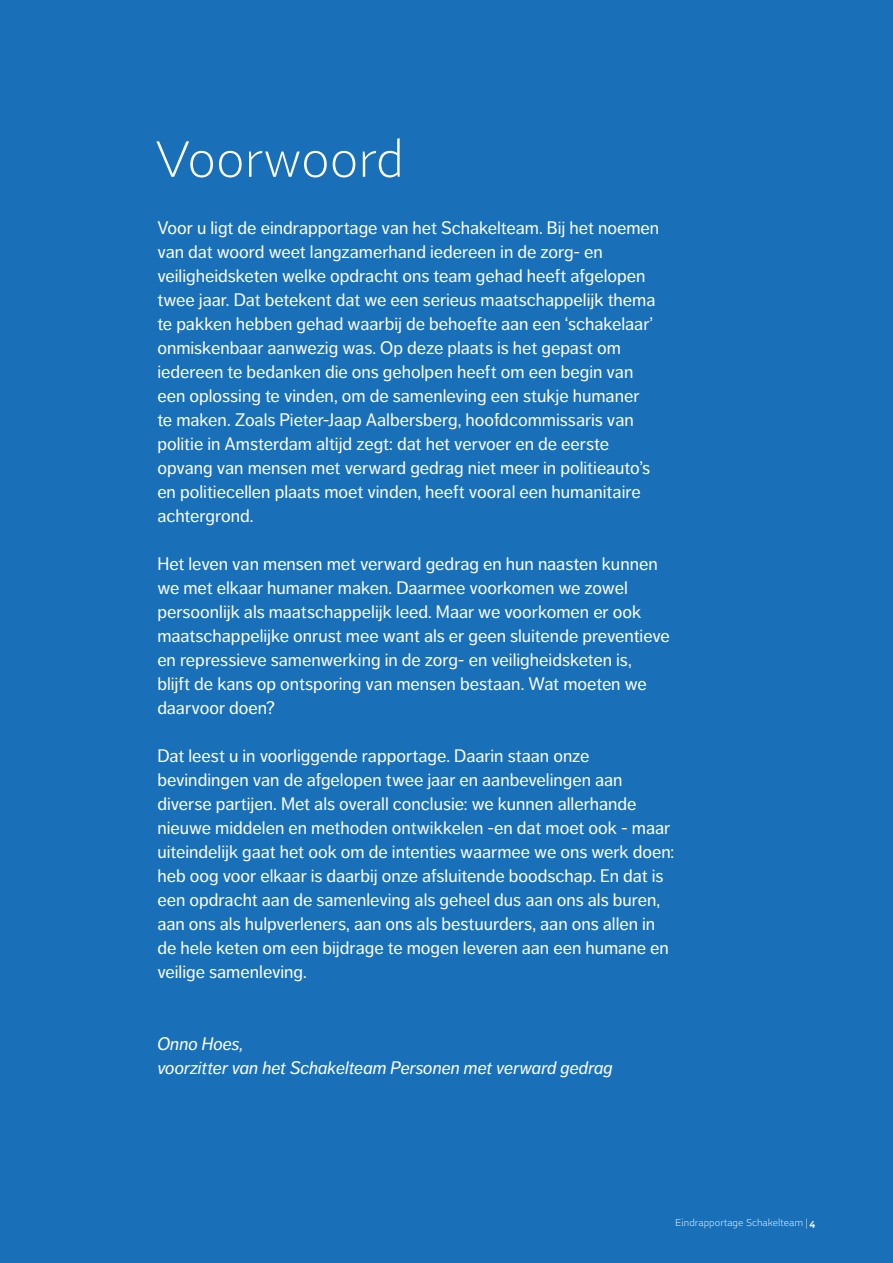
<style>
.page{position:relative;width:893px;height:1263px;background:#1a70b8}
.page>*{position:absolute;margin:0;border:0;box-sizing:border-box;transform-origin:0 0}
.Hoofdstukbegin{font:54px "Dupla";color:#fff}
._10_RO_Broodtekst{font:18px/24px "Dagny Pro";color:#fff}
._10_RO_Broodtekst-2{font:italic 18px/24px "Dagny Pro";letter-spacing:-.005em;color:#fff}
._18_RO_Voetregel_Rec{font:10.5px "Dupla";color:#fff}
.s1{font-weight:700}
</style>
<div class="page">
<p class="Hoofdstukbegin" style="left:155px;top:123px;width:250px">Voorwoord</p>
<p class="_10_RO_Broodtekst" style="left:157px;top:216px;width:503px">Voor u ligt de eindrapportage van het Schakelteam. Bij het noemen van dat woord weet langzamerhand iedereen in de zorg- en veiligheidsketen welke opdracht ons team gehad heeft afgelopen twee jaar. Dat betekent dat we een serieus maatschappelijk thema te pakken hebben gehad waarbij de behoefte aan een ‘schakelaar’ onmiskenbaar aanwezig was. Op deze plaats is het gepast om iedereen te bedanken die ons geholpen heeft om een begin van een oplossing te vinden, om de samenleving een stukje humaner<br>te maken. Zoals Pieter-Jaap Aalbersberg, hoofdcommissaris van politie in Amsterdam altijd zegt: dat het vervoer en de eerste opvang van mensen met verward gedrag niet meer in politieauto’s en politiecellen plaats moet vinden, heeft vooral een humanitaire achtergrond.</p>
<p class="_10_RO_Broodtekst" style="left:157px;top:552px;width:514px">Het leven van mensen met verward gedrag en hun naasten kunnen we met elkaar humaner maken. Daarmee voorkomen we zowel persoonlijk als maatschappelijk leed. Maar we voorkomen er ook maatschappelijke onrust mee want als er geen sluitende preventieve en repressieve samenwerking in de zorg- en veiligheidsketen is,<br>blijft de kans op ontsporing van mensen bestaan. Wat moeten we daarvoor doen?</p>
<p class="_10_RO_Broodtekst" style="left:157px;top:744px;width:518px">Dat leest u in voorliggende rapportage. Daarin staan onze bevindingen van de afgelopen twee jaar en aanbevelingen aan diverse partijen. Met als overall conclusie: we kunnen allerhande nieuwe middelen en methoden ontwikkelen -en dat moet ook - maar uiteindelijk gaat het ook om de intenties waarmee we ons werk doen: heb oog voor elkaar is daarbij onze afsluitende boodschap. En dat is een opdracht aan de samenleving als geheel dus aan ons als buren, aan ons als hulpverleners, aan ons als bestuurders, aan ons allen in de hele keten om een bijdrage te mogen leveren aan een humane en veilige samenleving.</p>
<p class="_10_RO_Broodtekst-2" style="left:157px;top:1032px;width:457px">Onno Hoes,<br>voorzitter van het Schakelteam Personen met verward gedrag</p>
<p class="_18_RO_Voetregel_Rec" style="left:675px;top:1215px;width:142px">Eindrapportage Schakelteam | <span class="s1">4</span></p>
</div>
